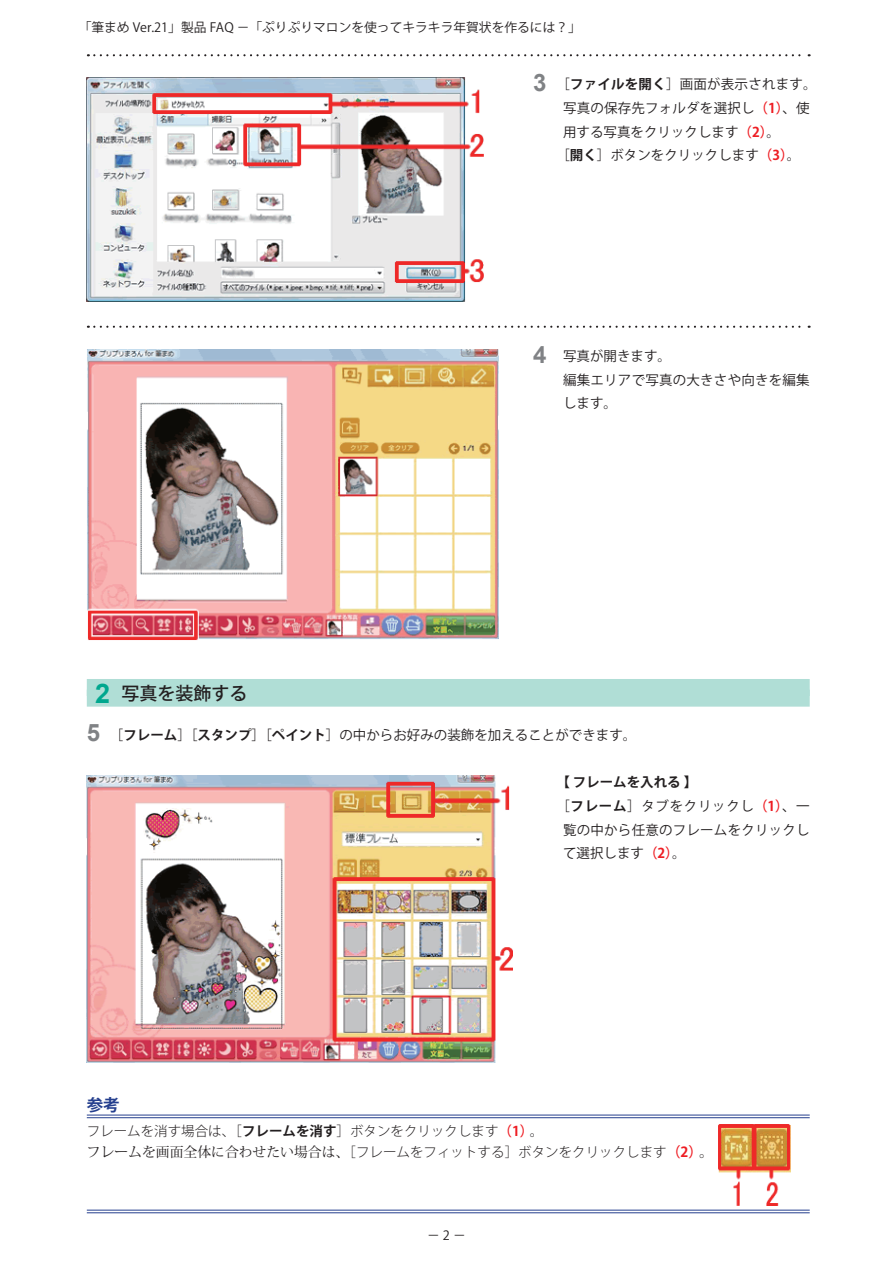
<style>
.page{position:relative;width:893px;height:1263px;background:#fff}
.page>*{position:absolute;margin:0;border:0;box-sizing:border-box;transform-origin:0 0}
.セクション_帯見出し_h3_number{font:500 18px "Koz Go Pro";color:#231f20}
.参考_タイトル_h4_title{font:700 16.5px "Koz Go Pro";color:#253f8e}
.セクション_番号付本文_p{font:13.5px/23.7px "Koz Go Pro";color:#231f20}
.セクション_本文_p{font:13.5px/23.7px "Koz Go Pro";letter-spacing:.015em;color:#231f20}
._00-基本本文_p{font:300 13.5px "Koz Go Pro";color:#231f20}
.参考_本文_p{font:300 13.5px "Koz Go Pro";color:#231f20}
.セクション_本文_p-2{font:700 13.5px "Koz Go Pro";color:#231f20}
.t1{font:12.75px "Koz Go Pro";color:#231f20}
.s1{font-family:"Arial";font-weight:700;font-size:24px;color:#808285}
.s2{font-weight:700}
.s3{font-weight:700;color:#ee1d23}
.s4{font-family:"Arial";font-weight:700;font-size:27px;color:#00a78e}
.s5{font-family:"Koz Min Pro";font-weight:400;font-size:13.8px}
.s6{font-weight:700;font-size:13.8px;color:#ee1d23}
</style>
<div class="page">
<svg style="left:88px;top:54px;width:722px;height:2px"></svg>
<svg style="left:88px;top:326px;width:722px;height:2px"></svg>
<div style="left:87px;top:679px;width:723px;height:17px;background:#b0ded6"></div>
<div style="left:87px;top:690px;width:723px;height:17px;background:#b0ded6"></div>
<hr style="left:87px;top:1115px;width:723px;height:1px;background:#253f8e">
<hr style="left:87px;top:1117px;width:723px;height:1px;background:#253f8e">
<hr style="left:87px;top:1210px;width:723px;height:1px;background:#253f8e">
<hr style="left:87px;top:1212px;width:723px;height:1px;background:#253f8e">
<img style="left:87px;top:78px;width:396px;height:223px">
<img style="left:87px;top:349px;width:411px;height:291px">
<img style="left:87px;top:775px;width:425px;height:288px">
<img style="left:718px;top:1124px;width:73px;height:81px">
<p class="t1" style="left:79px;top:20px;width:504px">「筆まめ Ver.21」製品 FAQ －「ぷりぷりマロンを使ってキラキラ年賀状を作るには？」</p>
<p class="セクション_番号付本文_p" style="left:563px;top:73px;width:255px;text-indent:-30px"><span class="s1">3</span> ［<span class="s2">ファイルを開く</span>］画面が表示されます。写真の保存先フォルダを選択し<span class="s3">（1）</span>、使用する写真をクリックします<span class="s3">（2）</span>。</p>
<p class="セクション_本文_p" style="left:556px;top:144px;width:245px">［<span class="s2">開く</span>］ボタンをクリックします<span class="s3">（3）</span>。</p>
<p class="セクション_番号付本文_p" style="left:533px;top:344px;width:139px"><span class="s1">4</span> 写真が開きます。</p>
<p class="セクション_本文_p" style="left:563px;top:368px;width:248px">編集エリアで写真の大きさや向きを編集します。</p>
<p class="セクション_帯見出し_h3_number" style="left:95px;top:682px;width:154px"><span class="s4">2</span> 写真を装飾する</p>
<p class="セクション_番号付本文_p" style="left:87px;top:723px;width:551px"><span class="s1">5</span> ［<span class="s2">フレーム</span>］［<span class="s2">スタンプ</span>］［<span class="s2">ペイント</span>］の中からお好みの装飾を加えることができます。</p>
<p class="セクション_本文_p-2" style="left:556px;top:774px;width:142px">【 フレームを入れる 】</p>
<p class="セクション_本文_p" style="left:563px;top:794px;width:248px;text-align:justify;text-indent:-7px">［<span class="s2">フレーム</span>］タブをクリックし<span class="s3">（1）</span>、一覧の中から任意のフレームをクリックして選択します<span class="s3">（2）</span>。</p>
<p class="参考_タイトル_h4_title" style="left:87px;top:1094px;width:34px">参考</p>
<p class="参考_本文_p" style="left:87px;top:1122px;width:458px">フレームを消す場合は、［<span class="s2">フレームを消す</span>］ボタンをクリックします<span class="s3">（1）</span>。</p>
<p class="_00-基本本文_p" style="left:87px;top:1143px;width:628px"><span class="s5">フレームを画面全体に合わせたい場合は、</span>［フレームをフィットする］ボタンをクリックします<span class="s6">（2）</span><span class="s5">。</span></p>
<p class="t1" style="left:427px;top:1227px;width:40px">－2－</p>
</div>
